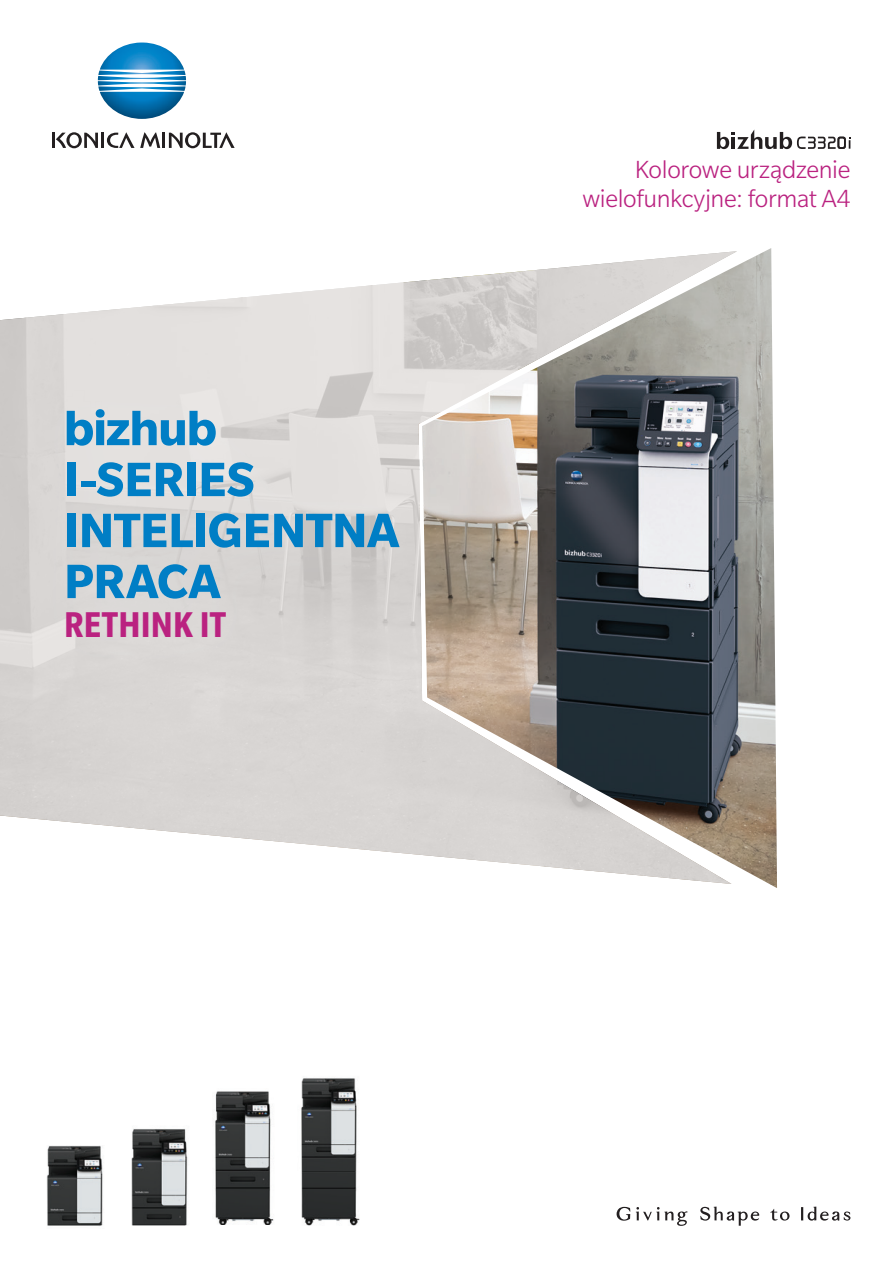
<style>
.page{position:relative;width:893px;height:1263px;background:#fff}
.page>*{position:absolute;margin:0;border:0;box-sizing:border-box;transform-origin:0 0}
.t1{font:700 52.5px/51px "Slate Pro";letter-spacing:-.01em;color:#007ec5}
.t2{font:700 condensed 39px "Slate Pro";letter-spacing:.005em;color:#ba2280}
.t3{font:300 27px/28.5px "Slate Pro";letter-spacing:-.01em;color:#ba2280;text-align:right}
</style>
<div class="page">
<img style="left:301px;top:1170px;width:59px;height:56px">
<svg style="left:717px;top:129px;width:133px;height:20px"></svg>
<img style="left:737px;top:248px;width:40px;height:640px">
<svg style="left:0;top:251px;width:737px;height:633px"></svg>
<img style="left:46px;top:1145px;width:57px;height:81px">
<img style="left:215px;top:1091px;width:59px;height:134px">
<img style="left:131px;top:1128px;width:57px;height:98px">
<img style="left:301px;top:1078px;width:56px;height:92px">
<img style="left:98px;top:43px;width:88px;height:76px">
<hr style="left:52px;top:133px;width:3px;height:15px;background:#231f20">
<hr style="left:101px;top:133px;width:3px;height:15px;background:#231f20">
<hr style="left:162px;top:133px;width:3px;height:15px;background:#231f20">
<svg style="left:56px;top:132px;width:42px;height:16px"></svg>
<svg style="left:169px;top:132px;width:66px;height:16px"></svg>
<svg style="left:107px;top:132px;width:53px;height:16px"></svg>
<svg style="left:700px;top:1206px;width:59px;height:20px"></svg>
<svg style="left:801px;top:1206px;width:49px;height:14px"></svg>
<svg style="left:617px;top:1207px;width:13px;height:14px"></svg>
<svg style="left:636px;top:1207px;width:51px;height:19px"></svg>
<svg style="left:770px;top:1209px;width:20px;height:12px"></svg>
<div style="left:17px;top:362px;width:431px;height:327px;background:#fff;opacity:.1"></div>
<h1 class="t1" style="left:64px;top:401px;width:337px">bizhub<br>I-SERIES<br>INTELIGENTNA<br>PRACA</h1>
<h2 class="t2" style="left:64px;top:611px;width:164px">RETHINK IT</h2>
<p class="t3" style="left:582px;top:155px;width:270px">Kolorowe urządzenie wielofunkcyjne: format A4</p>
</div>
